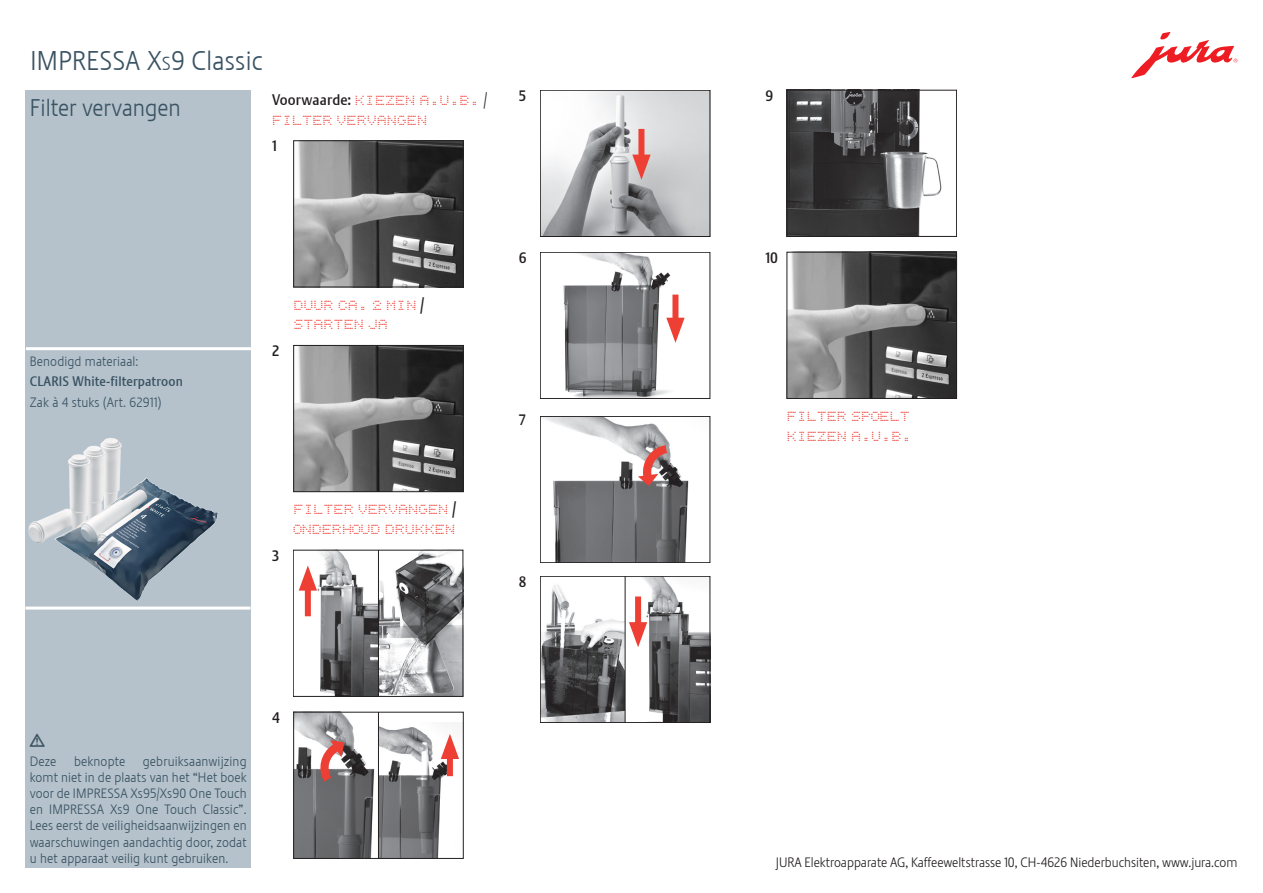
<style>
.page{position:relative;width:1263px;height:893px;background:#fff}
.page>*{position:absolute;margin:0;border:0;box-sizing:border-box;transform-origin:0 0}
.t1{font:27px "Stalemate LF Light";letter-spacing:.01em;color:#3a5362}
.Text_grau{font:24px "Stalemate LF Light";color:#3a5362}
.RE{font:16.5px/19.8px "JURALED2006";color:#ee3f34}
.Voraussetzung{font:16.5px/19.8px "JURALED2006";color:#ee3f34}
.HA{font:15px "Stalemate Pro 2 J Medium";color:#231f20}
.Text_grau-2{font:13.5px/16.2px "Stalemate LF Light";letter-spacing:.01em;color:#3a5362;text-align:justify}
.Adresszeile{font:13.5px "Stalemate Pro 2 J Light";color:#231f20}
.Text_grau-3{font:13.5px "Stalemate LF";letter-spacing:.01em;color:#3a5362}
.Para{font:13.5px "Jura Pict 2006";color:#3a5362}
.s1{font-size:18.9px}
.s2{font-family:"Stalemate LF";font-size:15px;color:#231f20}
.s3{font-family:"Stalemate LF Light";color:#231f20}
.s4{font-family:"Stalemate Pro 2 J Medium";color:#231f20}
</style>
<div class="page">
<div style="left:26px;top:90px;width:225px;height:777px;background:#b5c2cc"></div>
<hr style="left:26px;top:347px;width:225px;height:3px;background:#fff">
<hr style="left:26px;top:607px;width:224px;height:3px;background:#fff">
<img style="left:28px;top:438px;width:191px;height:163px">
<svg style="left:295px;top:142px;width:166px;height:143px;background:#6f6f6f"></svg>
<div style="left:293px;top:140px;width:170px;height:147px;border:1px solid #231f20"></div>
<svg style="left:295px;top:347px;width:166px;height:143px;background:#6f6f6f"></svg>
<div style="left:293px;top:345px;width:170px;height:147px;border:1px solid #231f20"></div>
<img style="left:298px;top:552px;width:163px;height:143px">
<hr style="left:378px;top:550px;width:1px;height:147px;background:#231f20">
<div style="left:305px;top:580px;width:6px;height:36px;background:#ee3f34"></div>
<svg style="left:299px;top:565px;width:18px;height:26px"></svg>
<div style="left:293px;top:550px;width:170px;height:147px;border:1px solid #231f20"></div>
<img style="left:295px;top:714px;width:80px;height:143px">
<img style="left:379px;top:722px;width:79px;height:135px">
<hr style="left:378px;top:712px;width:1px;height:147px;background:#231f20">
<div style="left:447px;top:749px;width:6px;height:27px;background:#ee3f34"></div>
<svg style="left:441px;top:734px;width:18px;height:25px"></svg>
<div style="left:293px;top:712px;width:170px;height:147px;border:1px solid #231f20"></div>
<svg style="left:317px;top:740px;width:27px;height:42px"></svg>
<img style="left:542px;top:92px;width:166px;height:143px">
<div style="left:540px;top:90px;width:170px;height:147px;border:1px solid #231f20"></div>
<div style="left:638px;top:129px;width:6px;height:36px;background:#ee3f34"></div>
<svg style="left:632px;top:155px;width:19px;height:25px"></svg>
<img style="left:563px;top:254px;width:122px;height:143px">
<div style="left:672px;top:295px;width:6px;height:33px;background:#ee3f34"></div>
<svg style="left:666px;top:318px;width:19px;height:25px"></svg>
<div style="left:540px;top:252px;width:170px;height:147px;border:1px solid #231f20"></div>
<img style="left:543px;top:418px;width:146px;height:143px">
<svg style="left:638px;top:445px;width:29px;height:41px"></svg>
<div style="left:540px;top:416px;width:170px;height:147px;border:1px solid #231f20"></div>
<img style="left:542px;top:578px;width:166px;height:143px">
<hr style="left:625px;top:576px;width:1px;height:147px;background:#231f20">
<div style="left:635px;top:596px;width:6px;height:36px;background:#ee3f34"></div>
<svg style="left:629px;top:622px;width:18px;height:25px"></svg>
<div style="left:540px;top:576px;width:170px;height:147px;border:1px solid #231f20"></div>
<img style="left:789px;top:92px;width:153px;height:143px">
<div style="left:787px;top:90px;width:170px;height:147px;border:1px solid #231f20"></div>
<svg style="left:789px;top:254px;width:166px;height:143px;background:#6e6e6e"></svg>
<div style="left:787px;top:252px;width:170px;height:147px;border:1px solid #231f20"></div>
<svg style="left:1131px;top:32px;width:106px;height:46px"></svg>
<p class="t1" style="left:31px;top:45px;width:234px">IMPRESSA X<span class="s1">s</span>9 Classic</p>
<p class="Text_grau" style="left:30px;top:94px;width:153px">Filter vervangen</p>
<p class="Voraussetzung" style="left:272px;top:91px;width:217px"><span class="s2">Voorwaarde:</span> KIEZEN A.U.B. <span class="s3">/<br></span>FILTER VERVANGEN</p>
<p class="HA" style="left:272px;top:137px;width:6px">1</p>
<p class="HA" style="left:519px;top:86px;width:9px">5</p>
<p class="Text_grau-2" style="left:30px;top:353px;width:110px">Benodigd materiaal:</p>
<p class="Text_grau-3" style="left:30px;top:373px;width:155px">CLARIS White-filterpatroon</p>
<p class="Text_grau-2" style="left:30px;top:394px;width:133px">Zak à 4 stuks (Art. 62911)</p>
<p class="HA" style="left:272px;top:341px;width:9px">2</p>
<p class="RE" style="left:293px;top:296px;width:133px">DUUR CA. 2 MIN <span class="s4">/<br></span>STARTEN JA</p>
<p class="HA" style="left:272px;top:546px;width:9px">3</p>
<p class="RE" style="left:293px;top:501px;width:164px">FILTER VERVANGEN <span class="s4">/<br></span>ONDERHOUD DRUKKEN</p>
<p class="HA" style="left:519px;top:248px;width:9px">6</p>
<p class="HA" style="left:519px;top:410px;width:9px">7</p>
<p class="HA" style="left:519px;top:572px;width:9px">8</p>
<p class="Para" style="left:30px;top:732px;width:17px">J</p>
<p class="Text_grau-2" style="left:30px;top:753px;width:28px">Deze</p>
<p class="Text_grau-2" style="left:74px;top:753px;width:53px">beknopte</p>
<p class="Text_grau-2" style="left:30px;top:753px;width:218px;text-indent:113px">gebruiksaanwijzing komt niet in de plaats van het “Het boek voor de IMPRESSA Xs95/Xs90 One Touch en IMPRESSA Xs9 One Touch Classic”.<br>Lees eerst de veiligheidsaanwijzingen en waarschuwingen aandachtig door, zodat u het apparaat veilig kunt gebruiken.</p>
<p class="HA" style="left:272px;top:708px;width:9px">4</p>
<p class="HA" style="left:765px;top:86px;width:9px">9</p>
<p class="HA" style="left:765px;top:248px;width:14px">10</p>
<p class="RE" style="left:787px;top:407px;width:125px">FILTER SPOELT</p>
<p class="RE" style="left:787px;top:427px;width:126px">KIEZEN A.U.B.</p>
<p class="Adresszeile" style="left:776px;top:855px;width:463px">JURA Elektroapparate AG, Kaffeeweltstrasse 10, CH-4626 Niederbuchsiten, www.jura.com</p>
</div>
